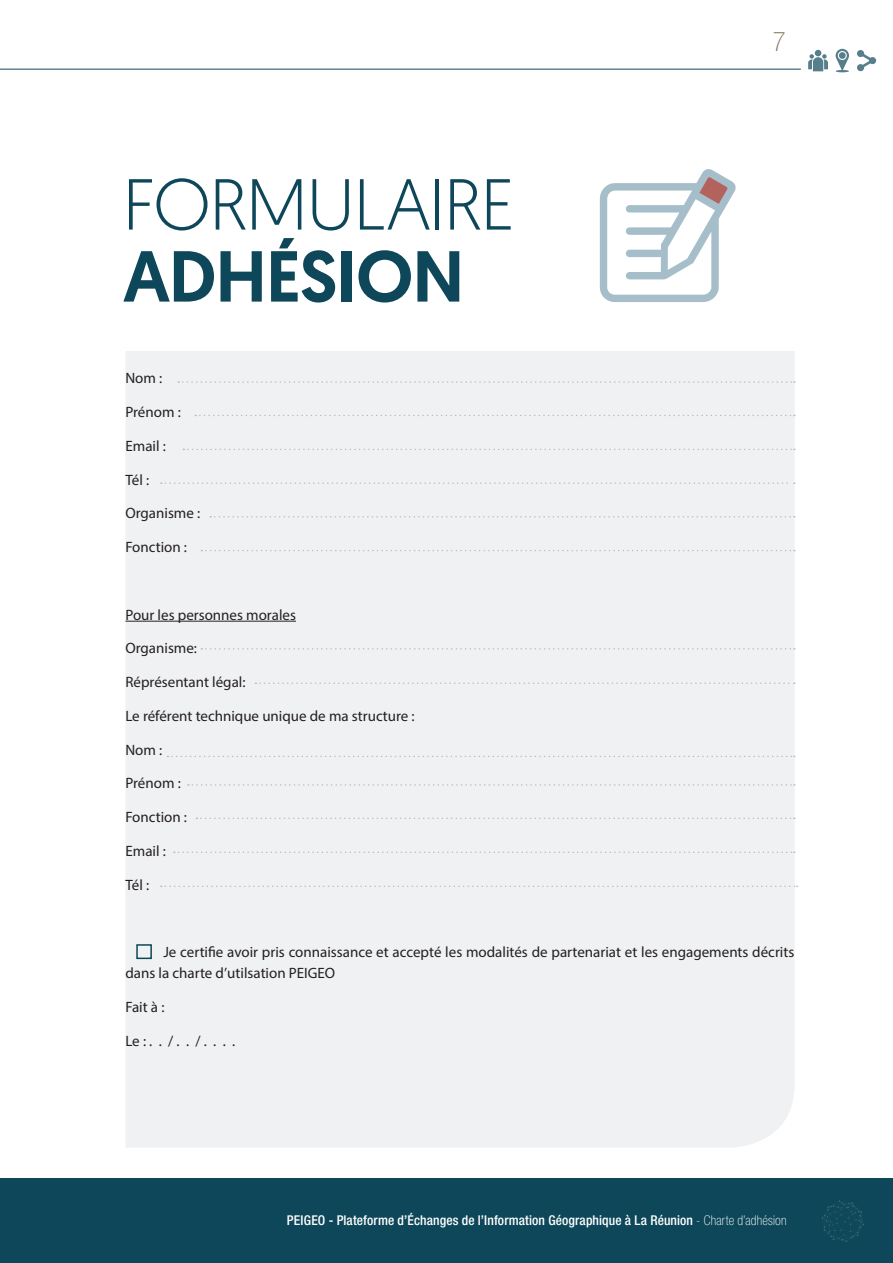
<style>
.page{position:relative;width:893px;height:1263px;background:#fff}
.page>*{position:absolute;margin:0;border:0;box-sizing:border-box;transform-origin:0 0}
.t1{font:300 72px "Geomanist";color:#0d4759}
.t2{font:500 72px "Geomanist";letter-spacing:-.005em;color:#0d4759}
.t3{font:100 condensed 27px "Helvetica Neue LT Std";color:#81785e}
.t4{font:15px/21px "Myriad Pro";color:#231f20}
.t5{font:500 condensed 13.5px "Helvetica Neue LT Std";letter-spacing:.01em;color:#fff}
.s1{font-weight:100}
</style>
<div class="page">
<div style="left:0;top:1178px;width:893px;height:85px;background:#0d4759"></div>
<hr style="left:0;top:69px;width:801px;height:1px;background:#0d4759">
<svg style="left:808px;top:50px;width:20px;height:21px"></svg>
<svg style="left:857px;top:50px;width:19px;height:21px"></svg>
<svg style="left:836px;top:49px;width:13px;height:23px"></svg>
<svg style="left:839px;top:52px;width:7px;height:7px"></svg>
<div style="left:125px;top:351px;width:670px;height:796px;background:#f0f1f2"></div>
<hr style="left:125px;top:621px;width:171px;height:1px;background:#231f20">
<div style="left:136px;top:944px;width:16px;height:15px;border:2px solid #0d4759"></div>
<svg style="left:178px;top:381px;width:617px;height:2px"></svg>
<svg style="left:195px;top:415px;width:600px;height:1px"></svg>
<svg style="left:183px;top:449px;width:612px;height:1px"></svg>
<svg style="left:161px;top:482px;width:634px;height:2px"></svg>
<svg style="left:210px;top:516px;width:585px;height:1px"></svg>
<svg style="left:201px;top:550px;width:594px;height:1px"></svg>
<svg style="left:167px;top:756px;width:628px;height:1px"></svg>
<svg style="left:188px;top:784px;width:607px;height:2px"></svg>
<svg style="left:196px;top:817px;width:599px;height:2px"></svg>
<svg style="left:174px;top:851px;width:621px;height:2px"></svg>
<svg style="left:161px;top:885px;width:637px;height:2px"></svg>
<svg style="left:822px;top:1200px;width:42px;height:42px"></svg>
<svg style="left:600px;top:169px;width:136px;height:133px"></svg>
<svg style="left:201px;top:648px;width:594px;height:2px"></svg>
<svg style="left:255px;top:682px;width:540px;height:2px"></svg>
<h1 class="t1" style="left:123px;top:158px;width:80px">FORM</h1>
<h1 class="t1" style="left:307px;top:158px;width:112px">ULAIRE</h1>
<h1 class="t2" style="left:123px;top:229px;width:343px">ADHÉSION</h1>
<p class="t4" style="left:125px;top:368px;width:38px">Nom :</p>
<p class="t4" style="left:125px;top:401px;width:57px">Prénom :</p>
<p class="t4" style="left:125px;top:435px;width:42px">Email :</p>
<p class="t4" style="left:125px;top:469px;width:25px">Tél :</p>
<p class="t4" style="left:125px;top:503px;width:76px">Organisme :</p>
<p class="t4" style="left:125px;top:536px;width:63px">Fonction :</p>
<p class="t4" style="left:125px;top:604px;width:172px">Pour les personnes morales</p>
<p class="t4" style="left:125px;top:638px;width:73px">Organisme:</p>
<p class="t4" style="left:125px;top:671px;width:122px">Réprésentant légal:</p>
<p class="t4" style="left:125px;top:705px;width:291px">Le référent technique unique de ma structure :</p>
<p class="t4" style="left:125px;top:739px;width:38px">Nom :</p>
<p class="t4" style="left:125px;top:773px;width:57px">Prénom :</p>
<p class="t4" style="left:125px;top:806px;width:63px">Fonction :</p>
<p class="t4" style="left:125px;top:840px;width:42px">Email :</p>
<p class="t4" style="left:125px;top:874px;width:25px">Tél :</p>
<h2 class="t3" style="left:773px;top:26px;width:14px">7</h2>
<p class="t4" style="left:125px;top:941px;width:670px;text-indent:38px">Je certifie avoir pris connaissance et accepté les modalités de partenariat et les engagements décrits dans la charte d’utilsation PEIGEO</p>
<p class="t4" style="left:125px;top:996px;width:41px">Fait à :</p>
<p class="t4" style="left:125px;top:1030px;width:111px">Le : . . / . . / . . . .</p>
<p class="t5" style="left:287px;top:1212px;width:501px">PEIGEO - Plateforme d’Échanges de l’Information Géographique à La Réunion <span class="s1">- Charte d’adhésion</span></p>
</div>
